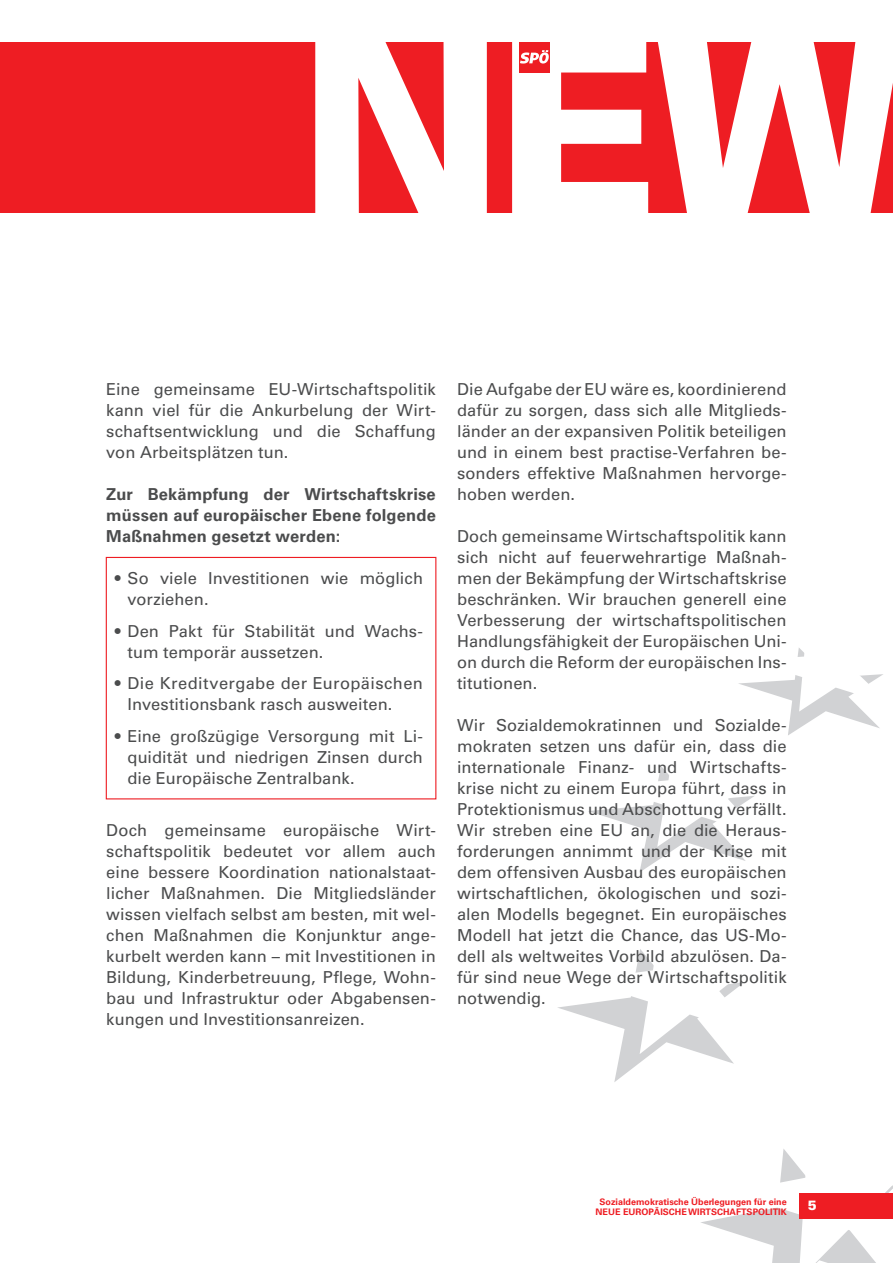
<style>
.page{position:relative;width:893px;height:1263px;background:#fff}
.page>*{position:absolute;margin:0;border:0;box-sizing:border-box;transform-origin:0 0}
.t1{font:900 247.5px "Univers LT";color:#fff}
.t2{font:16.5px/21px "Univers LT";letter-spacing:.005em;color:#4b4c4d;text-align:justify}
.t3{font:700 16.5px/21px "Univers LT";letter-spacing:.01em;color:#4b4c4d;text-align:justify}
.t4{font:700 9px/10.8px "Univers LT";color:#ee1d23;text-align:center}
</style>
<div class="page">
<svg style="left:738px;top:648px;width:145px;height:87px"></svg>
<svg style="left:588px;top:766px;width:166px;height:106px"></svg>
<svg style="left:558px;top:949px;width:186px;height:133px"></svg>
<div style="left:0;top:43px;width:893px;height:170px;background:#ee1d23"></div>
<svg style="left:520px;top:50px;width:29px;height:14px"></svg>
<div style="left:106px;top:557px;width:330px;height:242px;border:1px solid #ee1d23"></div>
<svg style="left:701px;top:1149px;width:192px;height:114px"></svg>
<h1 class="t1" style="left:299px;top:-27px;width:197px">NEW</h1>
<p class="t2" style="left:106px;top:379px;width:331px">Eine gemeinsame EU-Wirtschaftspolitik kann viel für die Ankurbelung der Wirt&shy;schaftsentwicklung und die Schaffung von Arbeitsplätzen tun.</p>
<p class="t3" style="left:106px;top:484px;width:331px">Zur Bekämpfung der Wirtschaftskrise müssen auf europäischer Ebene folgende Maßnahmen gesetzt werden:</p>
<p class="t2" style="left:128px;top:568px;width:297px;text-indent:-13px">• So viele Investitionen wie möglich vorziehen.</p>
<p class="t2" style="left:128px;top:620px;width:297px;text-indent:-13px">• Den Pakt für Stabilität und Wachs&shy;tum temporär aussetzen.</p>
<p class="t2" style="left:128px;top:673px;width:297px;text-indent:-13px">• Die Kreditvergabe der Europäischen<br>Investitionsbank rasch ausweiten.</p>
<p class="t2" style="left:128px;top:725px;width:297px;text-indent:-13px">• Eine großzügige Versorgung mit Li&shy;quidität und niedrigen Zinsen durch die Europäische Zentralbank.</p>
<p class="t2" style="left:106px;top:820px;width:331px">Doch gemeinsame europäische Wirt&shy;schaftspolitik bedeutet vor allem auch eine bessere Koordination nationalstaat&shy;licher Maßnahmen. Die Mitgliedsländer wissen vielfach selbst am besten, mit wel&shy;chen Maßnahmen die Konjunktur ange&shy;kurbelt werden kann – mit Investitionen in Bildung, Kinderbetreuung, Pflege, Wohn&shy;bau und Infrastruktur oder Abgabensen&shy;kungen und Investitionsanreizen.</p>
<p class="t2" style="left:457px;top:379px;width:331px">Die Aufgabe der EU wäre es, koordinierend dafür zu sorgen, dass sich alle Mitglieds&shy;länder an der expansiven Politik beteiligen und in einem best practise-Verfahren be&shy;sonders effektive Maßnahmen hervorge&shy;hoben werden.</p>
<p class="t2" style="left:457px;top:526px;width:331px">Doch gemeinsame Wirtschaftspolitik kann sich nicht auf feuerwehrartige Maßnah&shy;men der Bekämpfung der Wirtschaftskrise beschränken. Wir brauchen generell eine Verbesserung der wirtschaftspolitischen Handlungsfähigkeit der Europäischen Uni&shy;on durch die Reform der europäischen Ins&shy;titutionen.</p>
<p class="t2" style="left:457px;top:715px;width:331px">Wir Sozialdemokratinnen und Sozialde&shy;mokraten setzen uns dafür ein, dass die internationale Finanz- und Wirtschafts&shy;krise nicht zu einem Europa führt, dass in Protektionismus und Abschottung verfällt.<br>Wir streben eine EU an, die die Heraus&shy;forderungen annimmt und der Krise mit dem offensiven Ausbau des europäischen wirtschaftlichen, ökologischen und sozi&shy;alen Modells begegnet. Ein europäisches Modell hat jetzt die Chance, das US-Mo&shy;dell als weltweites Vorbild abzulösen. Da&shy;für sind neue Wege der Wirtschaftspolitik notwendig.</p>
<p class="t4" style="left:595px;top:1196px;width:193px">Sozialdemokratische Überlegungen für eine<br>Neue Europäische Wirtschaftspolitik</p>
</div>
